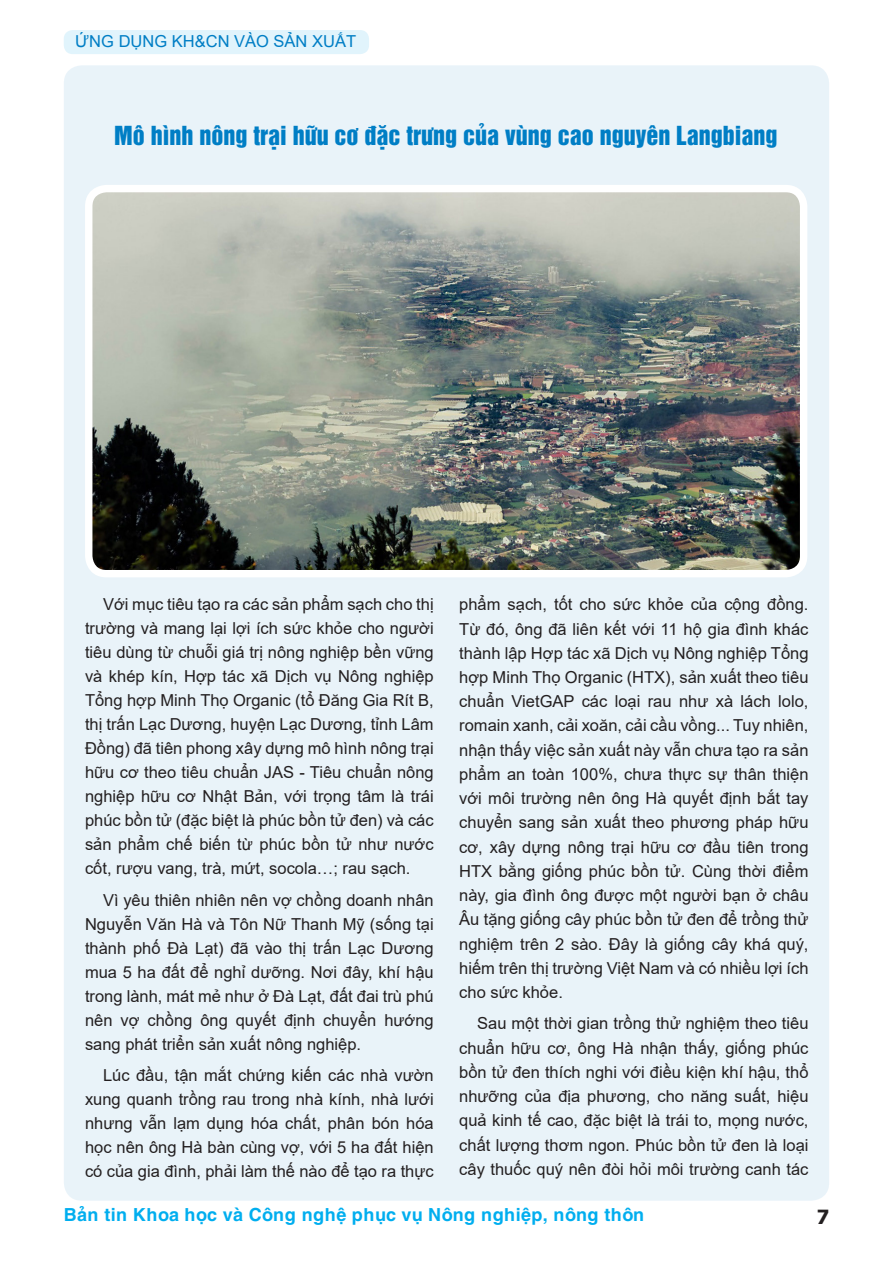
<style>
.page{position:relative;width:893px;height:1263px;background:#fff}
.page>*{position:absolute;margin:0;border:0;box-sizing:border-box;transform-origin:0 0}
.Head_1{font:24px "UTM Helvet Ins";color:#007ec5}
.t1{font:700 19.5px "Tahoma";color:#231f20}
.t2{font:700 18px "UTM Helve";color:#00aeef}
.Body_Text{font:16.5px/24px "Arial";color:#231f20;text-align:justify}
.BOX{font:16.5px "Arial";color:#007ec5}
</style>
<div class="page">
<div style="left:64px;top:65px;width:765px;height:1136px;background:#e9f3f9;border-radius:18px"></div>
<img style="left:93px;top:193px;width:706px;height:376px">
<div style="left:85px;top:185px;width:722px;height:392px;border:7px solid #fff;border-radius:18px"></div>
<div style="left:64px;top:30px;width:305px;height:24px;background:#e1f4fc;border-radius:9px"></div>
<p class="BOX" style="left:75px;top:30px;width:282px">ỨNG DỤNG KH&amp;CN VÀO SẢN XUẤT</p>
<p class="Head_1" style="left:114px;top:116px;width:665px">Mô hình nông trại hữu cơ đặc trưng của vùng cao nguyên Langbiang</p>
<p class="Body_Text" style="left:85px;top:592px;width:350px;text-align:left;text-indent:18px">Với mụ c tiêu tạo ra các sản phẩm sạch cho thị trường và mang lại lợi ích sức khỏe cho người tiêu dù ng từ chuỗi giá trị nông nghiệp bền vững và khép kín, Hợp tác xã Dịch vụ Nông nghiệp Tổng hợp Minh Thọ Organic (tổ Đăng Gia Rít B, thị trấn Lạc Dương, huyện Lạc Dương, tỉnh Lâm Đồng) đã tiên phong xây dựng mô hình nông trại hữu cơ theo tiêu chuẩn JAS - Tiêu chuẩn nông nghiệp hữu cơ Nhật Bản, với trọng tâm là trái phúc bồn tử (đặc biệt là phúc bồn tử đen) và các sản phẩm chế biến từ phúc bồn tử như nước cốt, rượu vang, trà, mứt, socola…; rau sạch.</p>
<p class="Body_Text" style="left:85px;top:888px;width:350px;text-indent:18px">Vì yêu thiên nhiên nên vợ chồng doanh nhân Nguyễn Văn Hà và Tôn Nữ Thanh Mỹ (sống tại thành phố Đà Lạt) đã vào thị trấn Lạc Dương mua 5 ha đất để nghỉ dưỡng. Nơi đây, khí hậu trong lành, mát mẻ như ở Đà Lạt, đất đai trù phú nên vợ chồng ông quyết định chuyển hướng sang phát triển sản xuất nông nghiệp.</p>
<p class="Body_Text" style="left:85px;top:1063px;width:350px;text-indent:18px">Lúc đầu, tận mắt chứng kiến các nhà vườn xung quanh trồng rau trong nhà kính, nhà lưới nhưng vẫn lạm dụng hóa chất, phân bón hóa học nên ông Hà bàn cùng vợ, với 5 ha đất hiện có của gia đình, phải làm thế nào để tạo ra thực</p>
<p class="Body_Text" style="left:459px;top:592px;width:351px">phẩm sạch, tốt cho sức khỏe của cộng đồng.<br>Từ đó, ông đã liên kết với 11 hộ gia đình khác thành lập Hợp tác xã Dịch vụ Nông nghiệp Tổng hợp Minh Thọ Organic (HTX), sản xuất theo tiêu chuẩn VietGAP các loại rau như xà lách lolo, romain xanh, cải xoăn, cải cầu vồng... Tuy nhiên, nhận thấy việc sản xuất này vẫn chưa tạo ra sản phẩm an toàn 100%, chưa thực sự thân thiện với môi trường nên ông Hà quyết định bắt tay chuyển sang sản xuất theo phương pháp hữu cơ, xây dựng nông trại hữu cơ đầu tiên trong HTX bằng giống phúc bồn tử. Cùng thời điểm này, gia đình ông được một người bạn ở châu Âu tặng giống cây phúc bồn tử đen để trồng thử nghiệm trên 2 sào. Đây là giống cây khá quý, hiếm trên thị trường Việt Nam và có nhiều lợi ích cho sức khỏe.</p>
<p class="Body_Text" style="left:459px;top:1011px;width:351px;text-indent:18px">Sau một thời gian trồng thử nghiệm theo tiêu chuẩn hữu cơ, ông Hà nhận thấy, giống phúc bồn tử đen thích nghi với điều kiện khí hậu, thổ nhưỡng của địa phương, cho năng suất, hiệu quả kinh tế cao, đặc biệt là trái to, mọng nước, chất lượng thơm ngon. Phúc bồn tử đen là loại cây thuốc quý nên đòi hỏi môi trường canh tác</p>
<p class="t2" style="left:64px;top:1199px;width:583px">Bản tin Khoa học và Công nghệ phục vụ Nông nghiệp, nông thôn</p>
<p class="t1" style="left:817px;top:1203px;width:14px">7</p>
</div>
